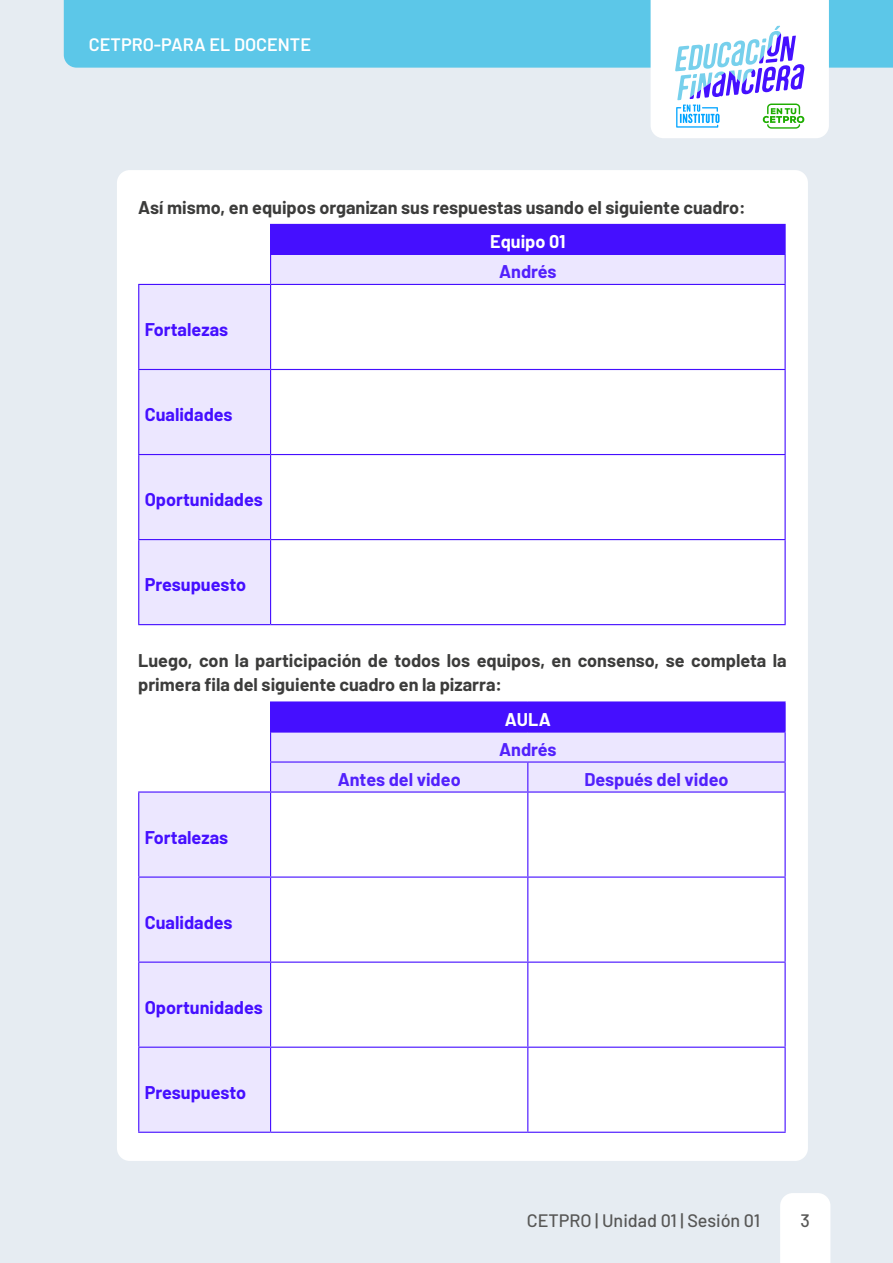
<style>
.page{position:relative;width:893px;height:1263px;background:#e6ecf2}
.page>*{position:absolute;margin:0;border:0;box-sizing:border-box;transform-origin:0 0}
.t1{font:700 18px/24px "Barlow";color:#3c3c3b}
.t2{font:700 18px "Barlow";color:#450fff}
.t3{font:700 18px "Barlow";color:#5221fc}
.t4{font:500 18px "Barlow";color:#575756}
.t5{font:600 18px "Barlow";color:#fff}
.t6{font:700 18px "Barlow";color:#fff}
</style>
<div class="page">
<div style="left:780px;top:1193px;width:50px;height:70px;background:#fff"></div>
<div style="left:64px;top:0;width:829px;height:68px;background:#5cc7e8"></div>
<svg style="left:651px;top:0;width:178px;height:138px"></svg>
<div style="left:117px;top:170px;width:691px;height:991px;background:#fff;border-radius:13px"></div>
<div style="left:271px;top:224px;width:514px;height:30px;background:#450fff"></div>
<svg style="left:139px;top:255px;width:645px;height:369px"></svg>
<hr style="left:270px;top:224px;width:516px;height:1px;background:#450fff">
<hr style="left:784px;top:225px;width:2px;height:29px;background:#450fff">
<hr style="left:270px;top:254px;width:516px;height:1px;background:#450fff">
<svg style="left:270px;top:225px;width:1px;height:59px"></svg>
<hr style="left:784px;top:255px;width:2px;height:29px;background:#450fff">
<hr style="left:138px;top:284px;width:133px;height:1px;background:#450fff">
<hr style="left:138px;top:285px;width:1px;height:84px;background:#450fff">
<hr style="left:271px;top:284px;width:515px;height:1px;background:#450fff">
<hr style="left:270px;top:285px;width:1px;height:84px;background:#450fff">
<hr style="left:784px;top:285px;width:2px;height:84px;background:#450fff">
<hr style="left:138px;top:369px;width:133px;height:1px;background:#450fff">
<hr style="left:138px;top:370px;width:1px;height:84px;background:#450fff">
<hr style="left:271px;top:369px;width:515px;height:1px;background:#450fff">
<hr style="left:270px;top:370px;width:1px;height:84px;background:#450fff">
<hr style="left:784px;top:370px;width:2px;height:84px;background:#450fff">
<hr style="left:138px;top:454px;width:133px;height:1px;background:#450fff">
<hr style="left:138px;top:455px;width:1px;height:84px;background:#450fff">
<hr style="left:271px;top:454px;width:515px;height:1px;background:#450fff">
<hr style="left:270px;top:455px;width:1px;height:84px;background:#450fff">
<hr style="left:784px;top:455px;width:2px;height:84px;background:#450fff">
<hr style="left:138px;top:539px;width:133px;height:1px;background:#450fff">
<hr style="left:138px;top:540px;width:1px;height:84px;background:#450fff">
<hr style="left:271px;top:539px;width:515px;height:1px;background:#450fff">
<hr style="left:270px;top:540px;width:1px;height:84px;background:#450fff">
<hr style="left:784px;top:540px;width:2px;height:84px;background:#450fff">
<hr style="left:138px;top:624px;width:133px;height:1px;background:#450fff">
<hr style="left:271px;top:624px;width:515px;height:1px;background:#450fff">
<div style="left:271px;top:702px;width:514px;height:30px;background:#450fff"></div>
<svg style="left:139px;top:733px;width:645px;height:399px"></svg>
<hr style="left:270px;top:701px;width:258px;height:2px;background:#450fff">
<hr style="left:528px;top:701px;width:258px;height:2px;background:#450fff">
<hr style="left:784px;top:703px;width:2px;height:28px;background:#450fff">
<hr style="left:270px;top:731px;width:258px;height:2px;background:#450fff">
<hr style="left:528px;top:731px;width:258px;height:2px;background:#450fff">
<hr style="left:784px;top:733px;width:2px;height:28px;background:#450fff">
<hr style="left:270px;top:761px;width:258px;height:2px;background:#450fff">
<svg style="left:270px;top:703px;width:1px;height:88px"></svg>
<hr style="left:528px;top:761px;width:258px;height:2px;background:#450fff">
<svg style="left:527px;top:763px;width:1px;height:28px"></svg>
<hr style="left:784px;top:763px;width:2px;height:28px;background:#450fff">
<hr style="left:138px;top:791px;width:133px;height:2px;background:#450fff">
<hr style="left:138px;top:793px;width:1px;height:83px;background:#450fff">
<hr style="left:271px;top:791px;width:257px;height:2px;background:#450fff">
<hr style="left:270px;top:793px;width:1px;height:83px;background:#450fff">
<hr style="left:528px;top:791px;width:258px;height:2px;background:#450fff">
<hr style="left:527px;top:793px;width:1px;height:83px;background:#450fff">
<hr style="left:784px;top:793px;width:2px;height:83px;background:#450fff">
<hr style="left:138px;top:876px;width:133px;height:2px;background:#450fff">
<hr style="left:138px;top:878px;width:1px;height:83px;background:#450fff">
<hr style="left:271px;top:876px;width:257px;height:2px;background:#450fff">
<hr style="left:270px;top:878px;width:1px;height:83px;background:#450fff">
<hr style="left:528px;top:876px;width:258px;height:2px;background:#450fff">
<hr style="left:527px;top:878px;width:1px;height:83px;background:#450fff">
<hr style="left:784px;top:878px;width:2px;height:83px;background:#450fff">
<hr style="left:138px;top:961px;width:133px;height:2px;background:#450fff">
<hr style="left:138px;top:963px;width:1px;height:83px;background:#450fff">
<hr style="left:271px;top:961px;width:257px;height:2px;background:#450fff">
<hr style="left:270px;top:963px;width:1px;height:83px;background:#450fff">
<hr style="left:528px;top:961px;width:258px;height:2px;background:#450fff">
<hr style="left:527px;top:963px;width:1px;height:83px;background:#450fff">
<hr style="left:784px;top:963px;width:2px;height:83px;background:#450fff">
<hr style="left:138px;top:1046px;width:133px;height:2px;background:#450fff">
<hr style="left:138px;top:1048px;width:1px;height:84px;background:#450fff">
<hr style="left:271px;top:1046px;width:257px;height:2px;background:#450fff">
<hr style="left:270px;top:1048px;width:1px;height:84px;background:#450fff">
<hr style="left:528px;top:1046px;width:258px;height:2px;background:#450fff">
<hr style="left:527px;top:1048px;width:1px;height:84px;background:#450fff">
<hr style="left:784px;top:1048px;width:2px;height:84px;background:#450fff">
<hr style="left:138px;top:1132px;width:133px;height:1px;background:#450fff">
<hr style="left:271px;top:1132px;width:257px;height:1px;background:#450fff">
<hr style="left:528px;top:1132px;width:258px;height:1px;background:#450fff">
<p class="t5" style="left:89px;top:32px;width:224px">CETPRO-PARA EL DOCENTE</p>
<p class="t1" style="left:138px;top:194px;width:609px">Así mismo, en equipos organizan sus respuestas usando el siguiente cuadro:</p>
<p class="t6" style="left:490px;top:229px;width:77px">Equipo 01</p>
<p class="t3" style="left:499px;top:259px;width:59px">Andrés</p>
<p class="t2" style="left:145px;top:316px;width:85px">Fortalezas</p>
<p class="t2" style="left:145px;top:401px;width:89px">Cualidades</p>
<p class="t2" style="left:145px;top:486px;width:120px">Oportunidades</p>
<p class="t2" style="left:145px;top:571px;width:103px">Presupuesto</p>
<p class="t1" style="left:138px;top:647px;width:650px">Luego, con la participación de todos los equipos, en consenso, se completa la primera fila del siguiente cuadro en la pizarra:</p>
<p class="t6" style="left:505px;top:706px;width:47px">AULA</p>
<p class="t3" style="left:499px;top:736px;width:59px">Andrés</p>
<p class="t3" style="left:338px;top:766px;width:124px">Antes del video</p>
<p class="t3" style="left:584px;top:766px;width:146px">Después del video</p>
<p class="t2" style="left:145px;top:824px;width:85px">Fortalezas</p>
<p class="t2" style="left:145px;top:909px;width:89px">Cualidades</p>
<p class="t2" style="left:145px;top:994px;width:120px">Oportunidades</p>
<p class="t2" style="left:145px;top:1079px;width:103px">Presupuesto</p>
<p class="t4" style="left:527px;top:1207px;width:235px">CETPRO | Unidad 01 | Sesión 01</p>
<p class="t4" style="left:801px;top:1207px;width:11px">3</p>
</div>
